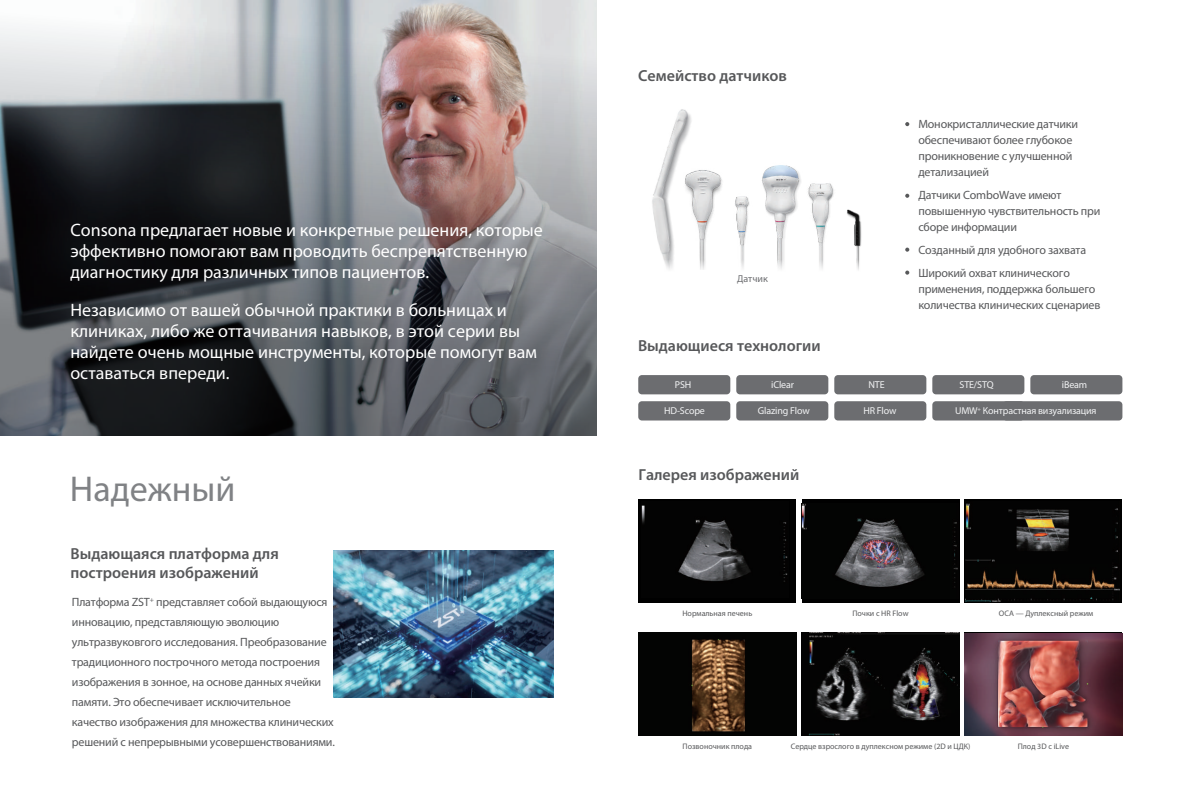
<style>
.page{position:relative;width:1191px;height:808px;background:#fff}
.page>*{position:absolute;margin:0;border:0;box-sizing:border-box;transform-origin:0 0}
.t1{font:36px "Myriad Pro";color:#808285}
.t2{font:18px/21px "Myriad Pro";color:#fff}
.t3{font:600 16px/19.2px "Myriad Pro";color:#57585a}
.t4{font:12px/20px "Myriad Pro";letter-spacing:-.015em;color:#57585a}
.t5{font:10px "Myriad Pro";letter-spacing:-.015em;color:#f2f3f4}
.t6{font:10px "Myriad Pro";color:#6c6d70}
.t7{font:8px "Myriad Pro";color:#57585a}
</style>
<div class="page">
<img style="left:333px;top:551px;width:220px;height:146px">
<svg style="left:0;top:0;width:596px;height:435px;background:#706f72"></svg>
<img style="left:735px;top:196px;width:15px;height:47px">
<img style="left:762px;top:165px;width:39px;height:78px">
<img style="left:808px;top:183px;width:26px;height:60px">
<img style="left:652px;top:109px;width:70px;height:134px">
<img style="left:847px;top:209px;width:15px;height:34px">
<svg style="left:658px;top:243px;width:203px;height:27px"></svg>
<svg style="left:905px;top:122px;width:4px;height:4px"></svg>
<svg style="left:905px;top:194px;width:4px;height:4px"></svg>
<svg style="left:905px;top:248px;width:4px;height:4px"></svg>
<svg style="left:905px;top:271px;width:4px;height:4px"></svg>
<div style="left:638px;top:499px;width:158px;height:103px;background:#000"></div>
<div style="left:638px;top:375px;width:92px;height:19px;background:#6c6d70;border-radius:4px"></div>
<div style="left:736px;top:375px;width:92px;height:19px;background:#6c6d70;border-radius:4px"></div>
<div style="left:834px;top:375px;width:92px;height:19px;background:#6c6d70;border-radius:4px"></div>
<div style="left:932px;top:375px;width:92px;height:19px;background:#6c6d70;border-radius:4px"></div>
<div style="left:1030px;top:375px;width:92px;height:19px;background:#6c6d70;border-radius:4px"></div>
<div style="left:638px;top:401px;width:92px;height:19px;background:#6c6d70;border-radius:4px"></div>
<div style="left:736px;top:401px;width:92px;height:19px;background:#6c6d70;border-radius:4px"></div>
<div style="left:834px;top:401px;width:92px;height:19px;background:#6c6d70;border-radius:4px"></div>
<div style="left:932px;top:401px;width:92px;height:19px;background:#6c6d70;border-radius:4px"></div>
<div style="left:1002px;top:401px;width:120px;height:19px;background:#6c6d70;border-radius:4px"></div>
<div style="left:964px;top:499px;width:158px;height:103px;background:#000"></div>
<div style="left:801px;top:499px;width:158px;height:103px;background:#000"></div>
<img style="left:641px;top:505px;width:147px;height:77px">
<img style="left:966px;top:503px;width:153px;height:98px">
<img style="left:801px;top:632px;width:158px;height:103px">
<svg style="left:964px;top:632px;width:158px;height:104px"></svg>
<img style="left:965px;top:633px;width:157px;height:102px">
<img style="left:801px;top:504px;width:157px;height:84px">
<img style="left:638px;top:633px;width:158px;height:103px">
<h2 class="t2" style="left:70px;top:220px;width:474px">Consona предлагает новые и конкретные решения, которые эффективно помогают вам проводить беспрепятственную диагностику для различных типов пациентов.</h2>
<h2 class="t2" style="left:70px;top:300px;width:468px">Независимо от вашей обычной практики в больницах и клиниках, либо же оттачивания навыков, в этой серии вы найдете очень мощные инструменты, которые помогут вам оставаться впереди.</h2>
<h1 class="t1" style="left:70px;top:466px;width:167px">Надежный</h1>
<h3 class="t3" style="left:71px;top:544px;width:210px">Выдающаяся платформа для построения изображений</h3>
<p class="t4" style="left:72px;top:592px;width:264px">Платформа ZST<sup>+</sup> представляет собой выдающуюся инновацию, представляющую эволюцию ультразвуковгого исследования. Преобразование традиционного построчного метода построения изображения в зонное, на основе данных ячейки памяти. Это обеспечивает исключительное качество изображения для множества клинических решений с непрерывными усовершенствованиями.</p>
<h3 class="t3" style="left:638px;top:66px;width:150px">Семейство датчиков</h3>
<p class="t6" style="left:737px;top:273px;width:32px">Датчик</p>
<h3 class="t3" style="left:638px;top:335px;width:184px">Выдающиеся технологии</h3>
<p class="t4" style="left:918px;top:116px;width:161px;line-height:16px">Монокристаллические датчики обеспечивают более глубокое проникновение с улучшенной детализацией</p>
<p class="t4" style="left:918px;top:187px;width:184px;line-height:16px">Датчики ComboWave имеют повышенную чувствительность при сборе информации</p>
<p class="t4" style="left:918px;top:238px;width:169px;line-height:23px">Созданный для удобного захвата<br>Широкий охват клинического</p>
<p class="t4" style="left:918px;top:281px;width:183px;line-height:16px">применения, поддержка большего количества клинических сценариев</p>
<p class="t5" style="left:771px;top:379px;width:24px">iClear</p>
<p class="t5" style="left:868px;top:379px;width:18px">NTE</p>
<p class="t5" style="left:863px;top:404px;width:35px">HR Flow</p>
<p class="t5" style="left:675px;top:379px;width:18px">PSH</p>
<p class="t5" style="left:959px;top:379px;width:36px">STE/STQ</p>
<p class="t5" style="left:1062px;top:379px;width:27px">iBeam</p>
<p class="t5" style="left:758px;top:404px;width:53px">Glazing Flow</p>
<p class="t5" style="left:664px;top:404px;width:42px">HD-Scope</p>
<p class="t5" style="left:955px;top:405px;width:143px">UMW<sup>+</sup> Контрастная визуализация</p>
<h3 class="t3" style="left:638px;top:464px;width:162px">Галерея изображений</h3>
<p class="t7" style="left:682px;top:608px;width:71px">Нормальная печень</p>
<p class="t7" style="left:852px;top:608px;width:58px">Почки с HR Flow</p>
<p class="t7" style="left:999px;top:608px;width:96px">ОСА — Дуплексный режим</p>
<p class="t7" style="left:682px;top:742px;width:71px">Позвоночник плода</p>
<p class="t7" style="left:790px;top:742px;width:181px">Сердце взрослого в дуплексном режиме (2D и ЦДК)</p>
<p class="t7" style="left:1017px;top:742px;width:53px">Плод 3D с iLive</p>
</div>
